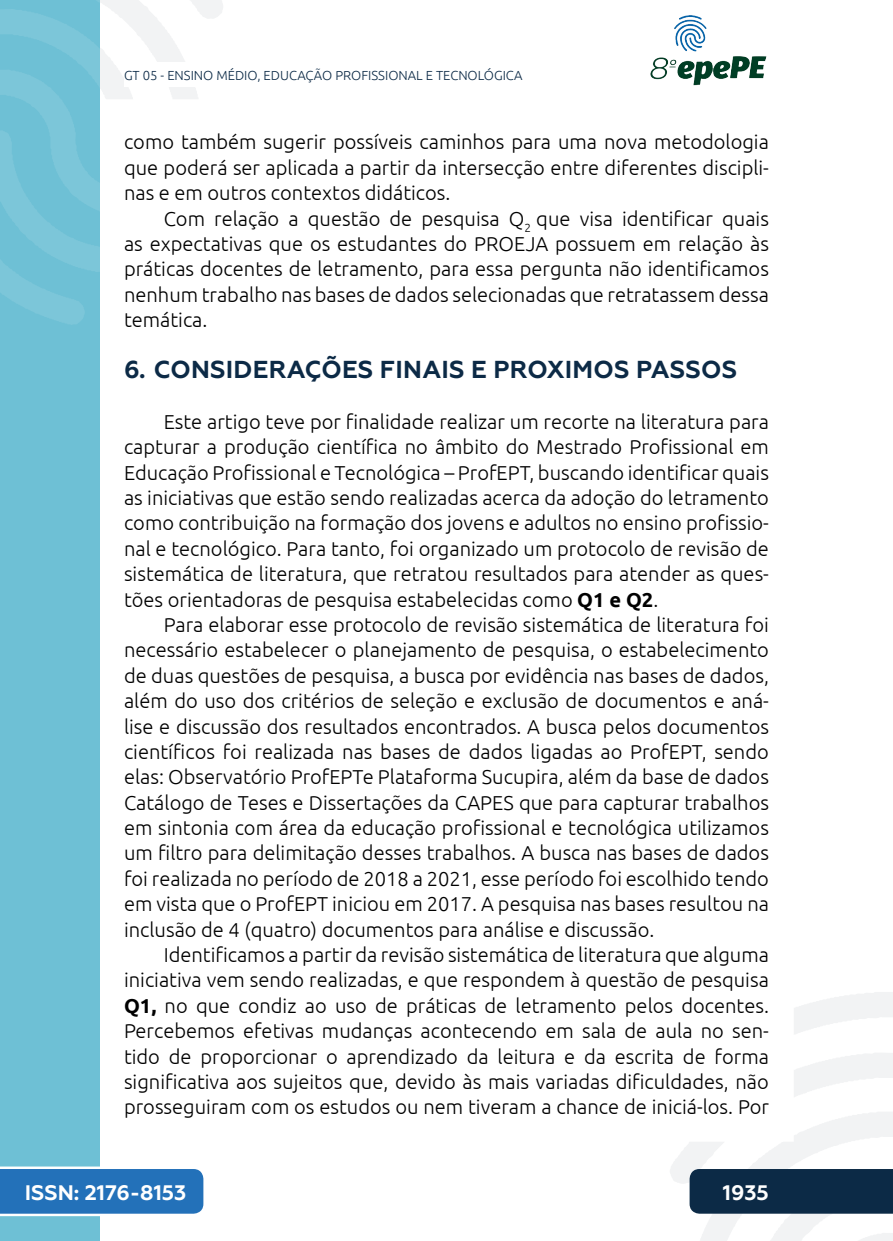
<style>
.page{position:relative;width:893px;height:1241px;background:#fff}
.page>*{position:absolute;margin:0;border:0;box-sizing:border-box;transform-origin:0 0}
._3_SUBTÍTULO{font:700 24.5px "Geometria";letter-spacing:.01em;color:#0c2a46}
.t1{font:700 21px "Geometria";color:#fff}
._5_CORPO{font:300 20.12px/25.4px "Ubuntu";color:#000;text-align:justify}
.t2{font:300 13.12px "Ubuntu";color:#0c2a46}
.s1{font-weight:700}
</style>
<div class="page">
<svg style="left:670px;top:992px;width:223px;height:248px"></svg>
<svg style="left:99px;top:0;width:124px;height:324px"></svg>
<img style="left:650px;top:15px;width:117px;height:71px">
<div style="left:0;top:0;width:99px;height:1240px;background:#6ec0d5"></div>
<svg style="left:0;top:0;width:99px;height:325px"></svg>
<svg style="left:0;top:1166px;width:203px;height:49px;background:#367dbf"></svg>
<div style="left:690px;top:1168px;width:203px;height:45px;background:#0c2a46"></div>
<div style="left:124px;top:62px;width:516px;height:25px;background:#fff"></div>
<p class="t2" style="left:124px;top:67px;width:400px">GT 05 - ENSINO MÉDIO, EDUCAÇÃO PROFISSIONAL E TECNOLÓGICA</p>
<p class="_5_CORPO" style="left:124px;top:129px;width:646px">como também sugerir possíveis caminhos para uma nova metodologia que poderá ser aplicada a partir da intersecção entre diferentes discipli&shy;nas e em outros contextos didáticos.</p>
<p class="_5_CORPO" style="left:124px;top:205px;width:646px;text-indent:40px">Com relação a questão de pesquisa Q<sub>2</sub> que visa identificar quais as expectativas que os estudantes do PROEJA possuem em relação às práticas docentes de letramento, para essa pergunta não identificamos nenhum trabalho nas bases de dados selecionadas que retratassem dessa temática.</p>
<p class="_3_SUBTÍTULO" style="left:124px;top:355px;width:615px">6. CONSIDERAÇÕES FINAIS E PROXIMOS PASSOS</p>
<p class="_5_CORPO" style="left:124px;top:408px;width:646px;text-indent:40px">Este artigo teve por finalidade realizar um recorte na literatura para capturar a produção científica no âmbito do Mestrado Profissional em Educação Profissional e Tecnológica – ProfEPT, buscando identificar quais as iniciativas que estão sendo realizadas acerca da adoção do letramento como contribuição na formação dos jovens e adultos no ensino profissio&shy;nal e tecnológico. Para tanto, foi organizado um protocolo de revisão de sistemática de literatura, que retratou resultados para atender as ques&shy;tões orientadoras de pesquisa estabelecidas como <span class="s1">Q1 e Q2</span>.</p>
<p class="_5_CORPO" style="left:124px;top:611px;width:646px;text-indent:40px">Para elaborar esse protocolo de revisão sistemática de literatura foi necessário estabelecer o planejamento de pesquisa, o estabelecimento de duas questões de pesquisa, a busca por evidência nas bases de dados, além do uso dos critérios de seleção e exclusão de documentos e aná&shy;lise e discussão dos resultados encontrados. A busca pelos documentos científicos foi realizada nas bases de dados ligadas ao ProfEPT, sendo elas: Observatório ProfEPTe Plataforma Sucupira, além da base de dados Catálogo de Teses e Dissertações da CAPES que para capturar trabalhos em sintonia com área da educação profissional e tecnológica utilizamos um filtro para delimitação desses trabalhos. A busca nas bases de dados foi realizada no período de 2018 a 2021, esse período foi escolhido tendo em vista que o ProfEPT iniciou em 2017. A pesquisa nas bases resultou na inclusão de 4 (quatro) documentos para análise e discussão.</p>
<p class="_5_CORPO" style="left:124px;top:941px;width:646px;text-indent:40px">Identificamos a partir da revisão sistemática de literatura que alguma iniciativa vem sendo realizadas, e que respondem à questão de pesquisa <span class="s1">Q1,</span> no que condiz ao uso de práticas de letramento pelos docentes.<br>Percebemos efetivas mudanças acontecendo em sala de aula no sen&shy;tido de proporcionar o aprendizado da leitura e da escrita de forma significativa aos sujeitos que, devido às mais variadas dificuldades, não prosseguiram com os estudos ou nem tiveram a chance de iniciá-los. Por</p>
<p class="t1" style="left:25px;top:1179px;width:163px">ISSN: 2176-8153</p>
<p class="t1" style="left:723px;top:1179px;width:48px">1935</p>
</div>
